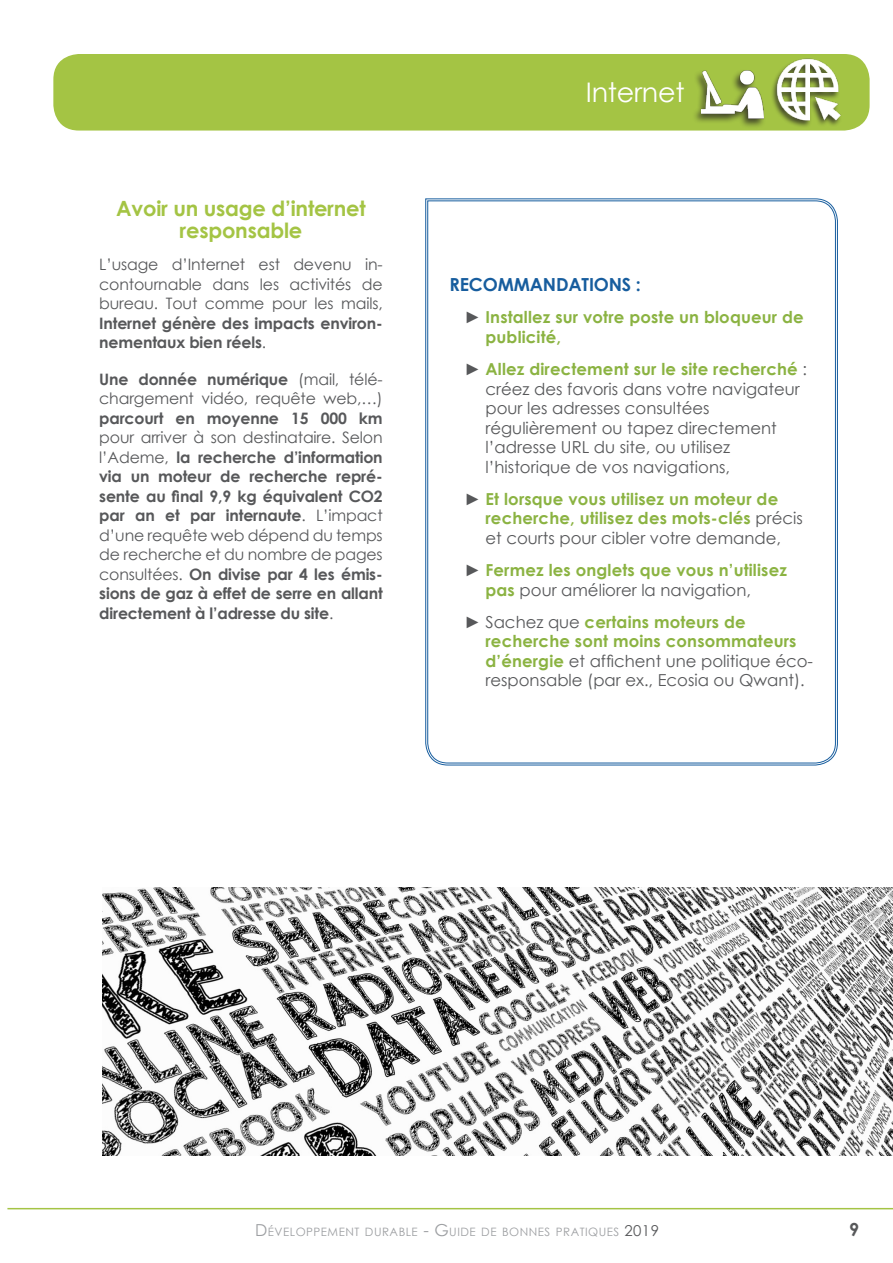
<style>
.page{position:relative;width:893px;height:1263px;background:#fff}
.page>*{position:absolute;margin:0;border:0;box-sizing:border-box;transform-origin:0 0}
.t1{font:27px "Century Gothic";letter-spacing:-.01em;color:#fff}
.t2{font:700 21px/22.5px "Century Gothic";letter-spacing:-.01em;color:#a4c444;text-align:center}
.t3{font:700 18px "Century Gothic";letter-spacing:-.01em;color:#175d9e}
.t4{font:700 18px "Century Gothic";color:#57585a}
.t5{font:16.5px/19.5px "Century Gothic";color:#57585a}
.t6{font:700 16.5px/19.5px "Century Gothic";letter-spacing:.01em;color:#8bb342}
.t7{font:700 15.75px/19.5px "Century Gothic";letter-spacing:-.01em;color:#57585a}
.t8{font:15.75px/19.5px "Century Gothic";letter-spacing:-.01em;color:#57585a;text-align:justify}
.t9{font:11.55px "Century Gothic";letter-spacing:.045em;color:#9d9fa2}
.s1{font-weight:400}
.s2{font-weight:700}
.s3{font-weight:400;color:#57585a}
.s4{font-weight:700;color:#8bb342}
.s5{font-size:16.5px}
.s6{font-size:15px;color:#57585a}
</style>
<div class="page">
<div style="left:53px;top:54px;width:817px;height:77px;background:#a4c444;border-radius:26px"></div>
<hr style="left:7px;top:1208px;width:886px;height:1px;background:#a4c444">
<img style="left:102px;top:888px;width:791px;height:267px">
<svg style="left:427px;top:200px;width:409px;height:564px"></svg>
<div style="left:770px;top:58px;width:72px;height:70px;background:#231f20;opacity:.75"></div>
<img style="left:773px;top:58px;width:69px;height:70px">
<div style="left:692px;top:69px;width:74px;height:60px;background:#231f20;opacity:.75"></div>
<img style="left:702px;top:69px;width:62px;height:57px">
<h2 class="t2" style="left:116px;top:196px;width:251px">Avoir un usage d’internet responsable</h2>
<p class="t8" style="left:99px;top:255px;width:285px">L’usage d’Internet est devenu in&shy;contournable dans les activités de bureau. Tout comme pour les mails,</p>
<p class="t7" style="left:99px;top:313px;width:285px">Internet génère des impacts environ&shy;nementaux bien réels<span class="s1">.</span></p>
<p class="t8" style="left:99px;top:369px;width:285px"><span class="s2">Une donnée numérique</span> (mail, télé&shy;chargement vidéo, requête web,…)</p>
<p class="t7" style="left:99px;top:408px;width:285px">parcourt en moyenne 15 000 km</p>
<p class="t7" style="left:99px;top:427px;width:285px;text-align:justify"><span class="s1">pour arriver à son destinataire. Selon l’Ademe,</span> la recherche d’information via un moteur de recherche repré&shy;sente au final 9,9 kg équivalent CO2 par an et par internaute<span class="s1">. L’impact d’une requête web dépend du temps de recherche et du nombre de pages consultées.</span> On divise par 4 les émis&shy;sions de gaz à effet de serre en allant directement à l’adresse du site<span class="s1">.</span></p>
<h1 class="t1" style="left:586px;top:74px;width:100px">Internet</h1>
<p class="t3" style="left:449px;top:271px;width:193px">RECOMMANDATIONS :</p>
<p class="t6" style="left:485px;top:307px;width:320px;text-indent:-21px"><span class="s3">►</span> Installez sur votre poste un bloqueur de publicité,</p>
<p class="t5" style="left:485px;top:359px;width:323px;text-indent:-21px">► <span class="s4">Allez directement sur le site recherché</span> : créez des favoris dans votre navigateur pour les adresses consultées régulièrement ou tapez directement l’adresse URL du site, ou utilisez l’historique de vos navigations,</p>
<p class="t6" style="left:485px;top:488px;width:319px;text-indent:-21px"><span class="s3">►</span> Et lorsque vous utilisez un moteur de recherche, utilisez des mots-clés <span class="s3">précis et courts pour cibler votre demande,</span></p>
<p class="t6" style="left:485px;top:560px;width:303px;text-indent:-21px"><span class="s3">►</span> Fermez les onglets que vous n’utilisez pas <span class="s3">pour améliorer la navigation,</span></p>
<p class="t5" style="left:485px;top:612px;width:329px;text-indent:-21px">► Sachez que <span class="s4">certains moteurs de recherche sont moins consommateurs d’énergie</span> et affichent une politique éco&shy;responsable (par ex., Ecosia ou Qwant).</p>
<p class="t9" style="left:255px;top:1224px;width:405px"><span class="s5">D</span>ÉVELOPPEMENT DURABLE <span class="s5">- G</span>UIDE DE BONNES PRATIQUES <span class="s6">2019</span></p>
<p class="t4" style="left:849px;top:1216px;width:12px">9</p>
</div>
